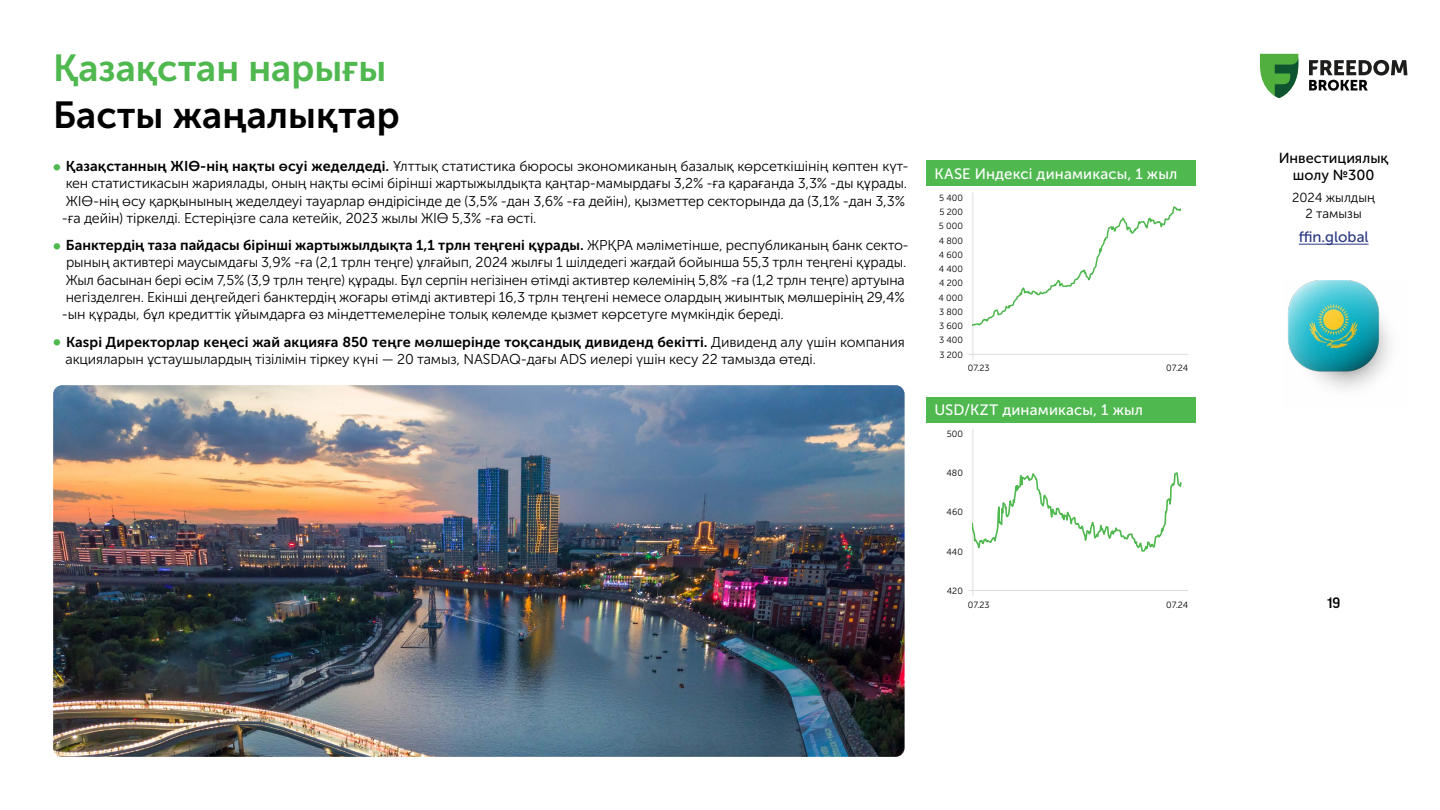
<style>
.page{position:relative;width:1440px;height:810px;background:#fff}
.page>*{position:absolute;margin:0;border:0;box-sizing:border-box;transform-origin:0 0}
.t1{font:37.5px "Museo Sans Cyrl 700";color:#4fb84f}
.t2{font:37.5px "Museo Sans Cyrl 700";color:#000}
.t3{font:15px "Museo Sans Cyrl 500";letter-spacing:.01em;color:#fff}
.t4{font:15px "Museo Sans Cyrl 500";color:#293882}
.t5{font:14.48px/17.4px "Museo Sans Cyrl 500";color:#000;text-align:center}
.t6{font:500 14.48px "Good Pro";color:#000}
.t7{font:14.25px/17.1px "Museo Sans Cyrl 300";letter-spacing:-.01em;color:#000}
.t8{font:14.25px "Museo Sans Cyrl 700";color:#000}
.t9{font:13.05px/15.7px "Museo Sans Cyrl 300";color:#000;text-align:center}
.t10{font:9px/14.2px "Museo Sans Cyrl 300";color:#000;text-align:justify}
.s1{font-family:"Museo Sans Cyrl 700"}
.s2{font-family:"Museo Sans Cyrl 300"}
</style>
<div class="page">
<hr style="left:1299px;top:244px;width:70px;height:1px;background:#293882">
<svg style="left:1260px;top:54px;width:38px;height:44px"></svg>
<svg style="left:1309px;top:60px;width:98px;height:31px"></svg>
<img style="left:1288px;top:281px;width:102px;height:108px">
<div style="left:926px;top:397px;width:270px;height:25px;background:#4fb84f"></div>
<hr style="left:968px;top:590px;width:220px;height:1px;background:#dcddde">
<hr style="left:972px;top:429px;width:1px;height:167px;background:#dcddde">
<svg style="left:973px;top:470px;width:209px;height:85px"></svg>
<div style="left:926px;top:161px;width:270px;height:25px;background:#4fb84f"></div>
<hr style="left:968px;top:354px;width:220px;height:1px;background:#dcddde">
<hr style="left:972px;top:193px;width:1px;height:167px;background:#dcddde">
<svg style="left:973px;top:205px;width:209px;height:123px"></svg>
<img style="left:53px;top:385px;width:852px;height:372px">
<h1 class="t1" style="left:53px;top:47px;width:335px">Қазақстан нарығы</h1>
<h1 class="t2" style="left:53px;top:95px;width:348px">Басты жаңалықтар</h1>
<p class="t7" style="left:62px;top:158px;width:848px"><span class="s1">Қазақстанның ЖІӨ-нің нақты өсуі жеделдеді.</span> Ұлттық статистика бюросы экономиканың базалық көрсеткішінің көптен күт&shy;кен статистикасын жариялады, оның нақты өсімі бірінші жартыжылдықта қаңтар-мамырдағы 3,2% -ға қарағанда 3,3% -ды құрады.<br>ЖІӨ-нің өсу қарқынының жеделдеуі тауарлар өндірісінде де (3,5% -дан 3,6% -ға дейін), қызметтер секторында да (3,1% -дан 3,3% -ға дейін) тіркелді. Естеріңізге сала кетейік, 2023 жылы ЖІӨ 5,3% -ға өсті.</p>
<p class="t8" style="left:66px;top:238px;width:844px">Банктердің таза пайдасы бірінші жартыжылдықта 1,1 трлн теңгені құрады. <span class="s2">ЖРҚРА мәліметінше, республиканың банк секто-</span></p>
<p class="t7" style="left:62px;top:254px;width:846px;text-align:justify">рының активтері маусымдағы 3,9% -ға (2,1 трлн теңге) ұлғайып, 2024 жылғы 1 шілдедегі жағдай бойынша 55,3 трлн теңгені құрады.<br>Жыл басынан бері өсім 7,5% (3,9 трлн теңге) құрады. Бұл серпін негізінен өтімді активтер көлемінің 5,8% -ға (1,2 трлн теңге) артуына негізделген. Екінші деңгейдегі банктердің жоғары өтімді активтері 16,3 трлн теңгені немесе олардың жиынтық мөлшерінің 29,4% -ын құрады, бұл кредиттік ұйымдарға өз міндеттемелеріне толық көлемде қызмет көрсетуге мүмкіндік береді.</p>
<p class="t8" style="left:66px;top:334px;width:840px">Kaspi Директорлар кеңесі жай акцияға 850 теңге мөлшерінде тоқсандық дивиденд бекітті. <span class="s2">Дивиденд алу үшін компания</span></p>
<p class="t7" style="left:65px;top:350px;width:752px">акцияларын ұстаушылардың тізілімін тіркеу күні — 20 тамыз, NASDAQ-дағы ADS иелері үшін кесу 22 тамызда өтеді.</p>
<p class="t3" style="left:934px;top:165px;width:244px">KASE Индексі динамикасы, 1 жыл</p>
<p class="t10" style="left:939px;top:191px;width:26px">5 400<br>5 200<br>5 000<br>4 800<br>4 600<br>4 400<br>4 200<br>4 000<br>3 800<br>3 600<br>3 400<br>3 200</p>
<p class="t10" style="left:968px;top:361px;width:23px">07.23</p>
<p class="t10" style="left:1166px;top:361px;width:24px">07.24</p>
<p class="t3" style="left:934px;top:402px;width:210px">USD/KZT динамикасы, 1 жыл</p>
<p class="t10" style="left:947px;top:427px;width:18px">500</p>
<p class="t10" style="left:947px;top:466px;width:18px">480</p>
<p class="t10" style="left:947px;top:505px;width:18px">460</p>
<p class="t10" style="left:947px;top:544px;width:18px">440</p>
<p class="t10" style="left:947px;top:584px;width:18px">420</p>
<p class="t10" style="left:968px;top:597px;width:23px">07.23</p>
<p class="t10" style="left:1166px;top:597px;width:24px">07.24</p>
<p class="t5" style="left:1279px;top:149px;width:111px">Инвестициялық шолу №300</p>
<p class="t9" style="left:1292px;top:190px;width:84px">2024 жылдың<br>2 тамызы</p>
<p class="t4" style="left:1299px;top:229px;width:71px">ffin.global</p>
<p class="t6" style="left:1327px;top:595px;width:15px">19</p>
</div>
